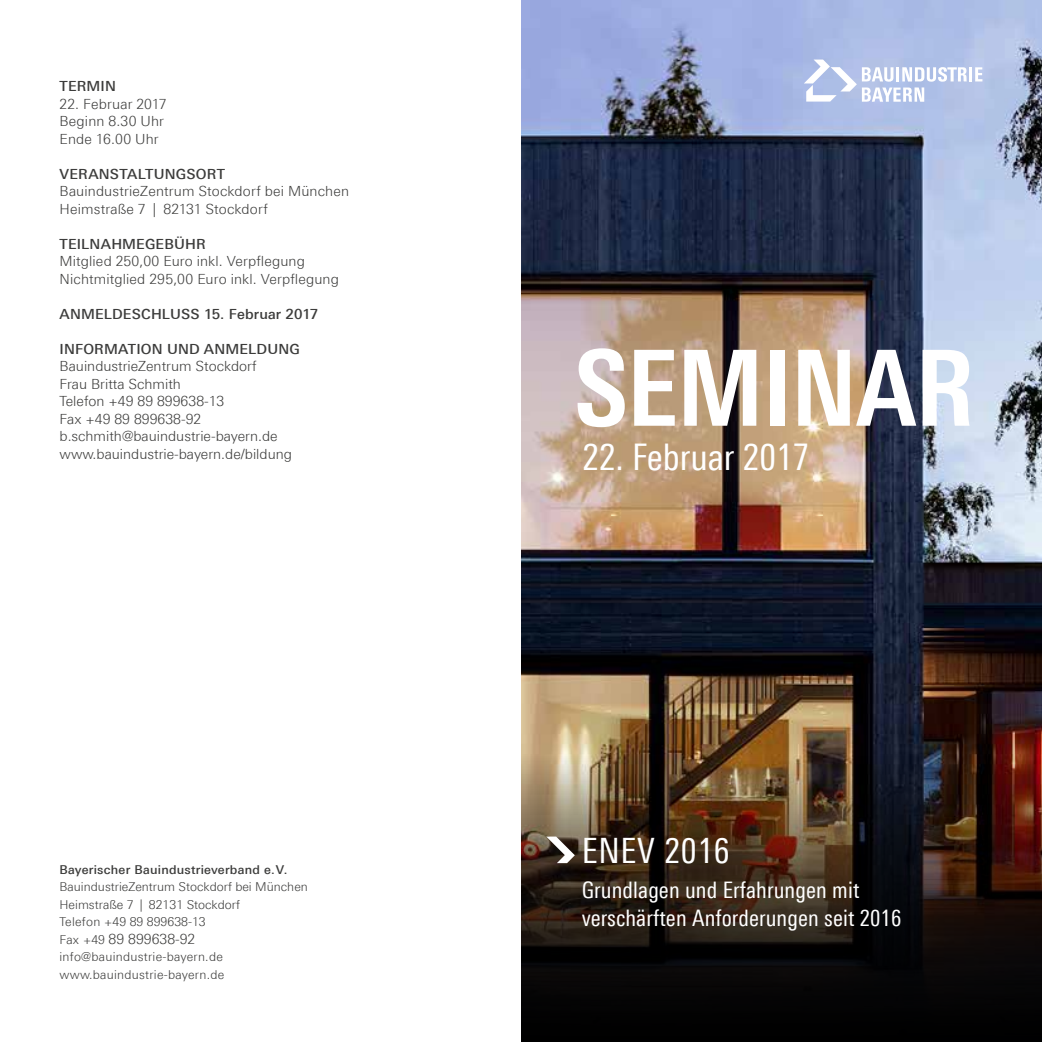
<style>
.page{position:relative;width:1042px;height:1042px;background:#fff}
.page>*{position:absolute;margin:0;border:0;box-sizing:border-box;transform-origin:0 0}
.t1{font:700 105px "Linotype Univers 620 Cn";letter-spacing:-.01em;color:#fff}
.t2{font:36.75px "Linotype Univers 420 Cn";color:#fff}
.t3{font:35px "Linotype Univers 420 Cn";letter-spacing:.02em;color:#fff}
.t4{font:22.75px/28px "Linotype Univers 420 Cn";letter-spacing:.005em;color:#fff}
.t5{font:300 14px/17.5px "Linotype Univers 330";color:#3c3c3b}
.t6{font:500 14px "Linotype Univers 530";letter-spacing:.01em;color:#3c3c3b}
.t7{font:300 12.25px/17.5px "Linotype Univers 330";color:#3c3c3b}
.t8{font:300 12.25px/17.5px "Linotype Univers 330";letter-spacing:.02em;color:#3c3c3b}
.t9{font:500 12.25px "Linotype Univers 530";letter-spacing:.02em;color:#3c3c3b}
.s1{font-size:12.25px}
</style>
<div class="page">
<img style="left:521px;top:0;width:521px;height:756px">
<img style="left:521px;top:756px;width:521px;height:286px">
<hr style="left:969px;top:67px;width:3px;height:14px;background:#fff">
<svg style="left:975px;top:67px;width:7px;height:14px"></svg>
<svg style="left:804px;top:60px;width:162px;height:42px"></svg>
<svg style="left:546px;top:836px;width:29px;height:27px"></svg>
<p class="t6" style="left:60px;top:78px;width:58px">TERMIN</p>
<p class="t5" style="left:60px;top:95px;width:109px">22. Februar 2017<br>Beginn 8.30 Uhr<br>Ende 16.00 Uhr</p>
<p class="t6" style="left:60px;top:165px;width:167px">VERANSTALTUNGSORT</p>
<p class="t5" style="left:60px;top:182px;width:291px">BauindustrieZentrum Stockdorf bei München<br>Heimstraße 7 | 82131 Stockdorf</p>
<p class="t6" style="left:60px;top:235px;width:148px">TEILNAHMEGEBÜHR</p>
<p class="t5" style="left:60px;top:252px;width:281px">Mitglied 250,00 Euro inkl. Verpflegung<br>Nichtmitglied 295,00 Euro inkl. Verpflegung</p>
<p class="t6" style="left:60px;top:305px;width:260px">ANMELDESCHLUSS 15. Februar 2017</p>
<p class="t6" style="left:60px;top:340px;width:242px">INFORMATION UND ANMELDUNG</p>
<p class="t5" style="left:60px;top:357px;width:234px">BauindustrieZentrum Stockdorf<br>Frau Britta Schmith<br>Telefon +49 89 899638-13<br>Fax +49 89 899638-92 b.schmith@bauindustrie-bayern.de www.bauindustrie-bayern.de/bildung</p>
<p class="t9" style="left:60px;top:862px;width:229px">Bayerischer Bauindustrieverband e.V.</p>
<p class="t7" style="left:60px;top:878px;width:250px">BauindustrieZentrum Stockdorf bei München<br>Heimstraße 7 | 82131 Stockdorf<br>Telefon +49 89 899638-13</p>
<p class="t5" style="left:60px;top:930px;width:137px"><span class="s1">Fax +49</span> 89 899638-92</p>
<p class="t8" style="left:60px;top:948px;width:166px">info@bauindustrie-bayern.de www.bauindustrie-bayern.de</p>
<h1 class="t1" style="left:574px;top:326px;width:402px">SEMINAR</h1>
<h2 class="t2" style="left:582px;top:435px;width:228px">22. Februar 2017</h2>
<h3 class="t3" style="left:582px;top:830px;width:149px">ENEV 2016</h3>
<h3 class="t4" style="left:582px;top:875px;width:321px">Grundlagen und Erfahrungen mit verschärften Anforderungen seit 2016</h3>
</div>
